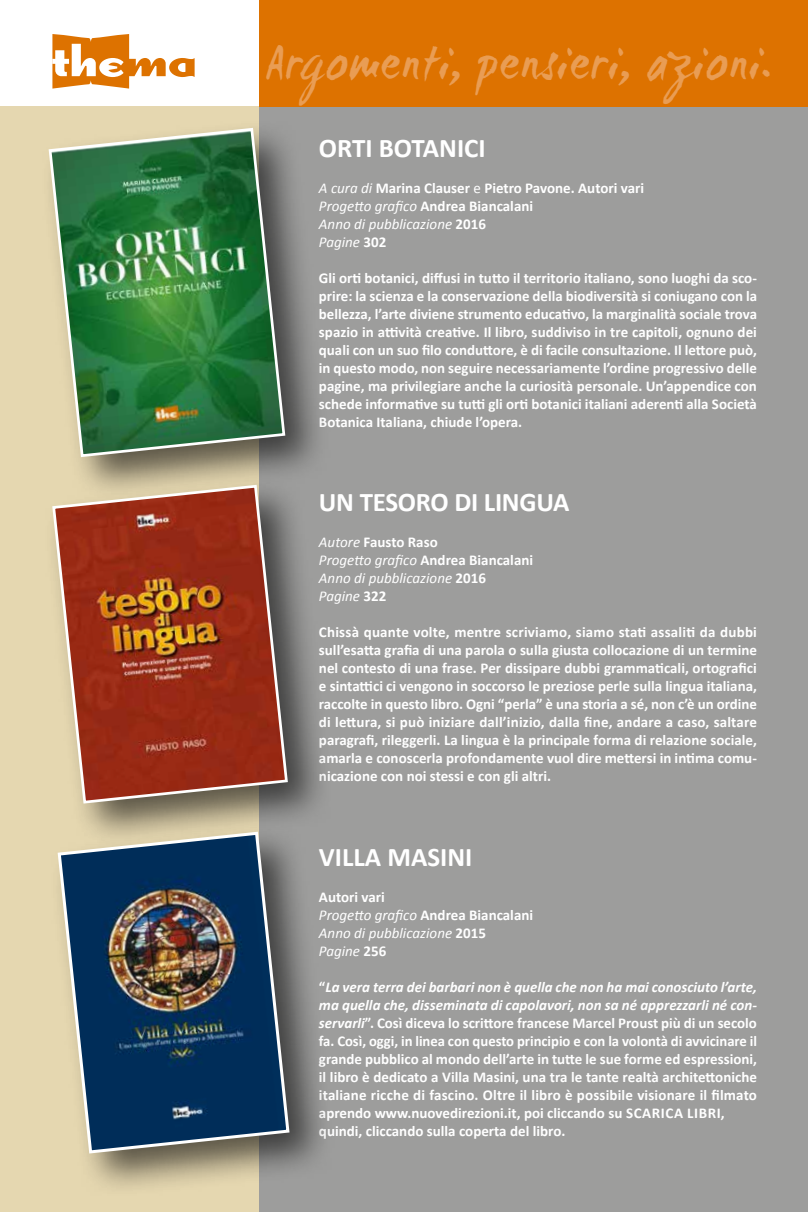
<style>
.page{position:relative;width:808px;height:1212px;background:#fff}
.page>*{position:absolute;margin:0;border:0;box-sizing:border-box;transform-origin:0 0}
.t1{font:51px "WC Mano Negra Bta";letter-spacing:.025em;color:#e99d54;scale:.9 1}
.t2{font:700 27px "Calibri";color:#fff}
.t3{font:700 15px/18px "Calibri";color:#fff}
.t4{font:italic 15px/18px "Calibri";color:#fff}
.s1{font-weight:400;font-style:italic}
.s2{font-weight:400}
.s3{font-weight:700;font-style:normal}
.s4{font-style:italic}
</style>
<div class="page">
<div style="left:0;top:106px;width:259px;height:1106px;background:#e5d7b0"></div>
<div style="left:260px;top:106px;width:548px;height:1106px;background:#9d9d9c"></div>
<div style="left:259px;top:0;width:549px;height:106px;background:#dd7200"></div>
<svg style="left:52px;top:34px;width:143px;height:55px"></svg>
<div style="left:44px;top:476px;width:289px;height:372px;background:#000;opacity:.6"></div>
<svg style="left:51px;top:502px;width:238px;height:303px;background:#9d4930"></svg>
<div style="left:49px;top:823px;width:285px;height:375px;background:#000;opacity:.6"></div>
<img style="left:56px;top:830px;width:235px;height:325px">
<div style="left:40px;top:119px;width:290px;height:383px;background:#000;opacity:.6"></div>
<img style="left:47px;top:126px;width:240px;height:333px">
<h1 class="t1" style="left:266px;top:31px;width:565px">Argomenti, pensieri, azioni.</h1>
<h2 class="t2" style="left:319px;top:132px;width:168px">ORTI BOTANICI</h2>
<p class="t3" style="left:319px;top:179px;width:327px"><span class="s1">A cura di</span> Marina Clauser <span class="s2">e</span> Pietro Pavone. Autori vari<br><span class="s1">Progetto grafico</span> Andrea Biancalani<br><span class="s1">Anno di pubblicazione</span> 2016<br><span class="s1">Pagine</span> 302</p>
<p class="t3" style="left:319px;top:269px;width:440px;text-align:justify">Gli orti botanici, diffusi in tutto il territorio italiano, sono luoghi da sco&shy;prire: la scienza e la conservazione della biodiversità si coniugano con la bellezza, l’arte diviene strumento educativo, la marginalità sociale trova spazio in attività creative. Il libro, suddiviso in tre capitoli, ognuno dei quali con un suo filo conduttore, è di facile consultazione. Il lettore può, in questo modo, non seguire necessariamente l’ordine progressivo delle pagine, ma privilegiare anche la curiosità personale. Un’appendice con schede informative su tutti gli orti botanici italiani aderenti alla Società Botanica Italiana, chiude l’opera.</p>
<h2 class="t2" style="left:319px;top:486px;width:252px">UN TESORO DI LINGUA</h2>
<p class="t4" style="left:319px;top:533px;width:216px">Autore <span class="s3">Fausto Raso<br></span>Progetto grafico <span class="s3">Andrea Biancalani<br></span>Anno di pubblicazione <span class="s3">2016<br></span>Pagine <span class="s3">322</span></p>
<p class="t3" style="left:319px;top:623px;width:440px;text-align:justify">Chissà quante volte, mentre scriviamo, siamo stati assaliti da dubbi sull’esatta grafia di una parola o sulla giusta collocazione di un termine nel contesto di una frase. Per dissipare dubbi grammaticali, ortografici e sintattici ci vengono in soccorso le preziose perle sulla lingua italiana, raccolte in questo libro. Ogni “perla” è una storia a sé, non c’è un ordine di lettura, si può iniziare dall’inizio, dalla fine, andare a caso, saltare paragrafi, rileggerli. La lingua è la principale forma di relazione sociale, amarla e conoscerla profondamente vuol dire mettersi in intima comu&shy;nicazione con noi stessi e con gli altri.</p>
<h2 class="t2" style="left:319px;top:840px;width:155px">VILLA MASINI</h2>
<p class="t4" style="left:319px;top:887px;width:216px"><span class="s3">Autori vari<br></span>Progetto grafico <span class="s3">Andrea Biancalani<br></span>Anno di pubblicazione <span class="s3">2015<br></span>Pagine <span class="s3">256</span></p>
<p class="t3" style="left:319px;top:977px;width:440px">“<span class="s4">La vera terra dei barbari non è quella che non ha mai conosciuto l’arte, ma quella che, disseminata di capolavori, non sa né apprezzarli né con&shy;servarli</span>”. Così diceva lo scrittore francese Marcel Proust più di un secolo fa. Così, oggi, in linea con questo principio e con la volontà di avvicinare il grande pubblico al mondo dell’arte in tutte le sue forme ed espressioni, il libro è dedicato a Villa Masini, una tra le tante realtà architettoniche italiane ricche di fascino. Oltre il libro è possibile visionare il filmato aprendo www.nuovedirezioni.it, poi cliccando su SCARICA LIBRI, quindi, cliccando sulla coperta del libro.</p>
</div>
